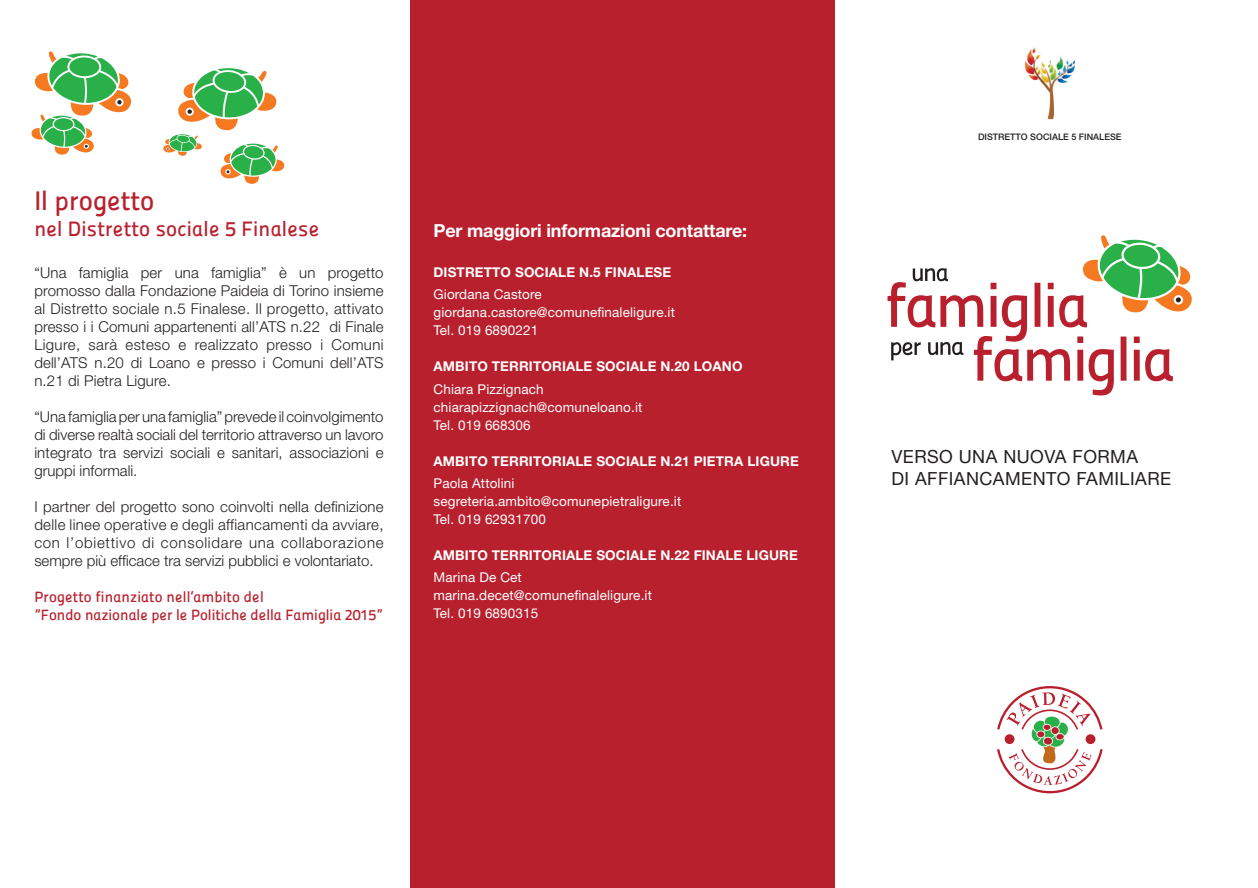
<style>
.page{position:relative;width:1258px;height:888px;background:#fff}
.page>*{position:absolute;margin:0;border:0;box-sizing:border-box;transform-origin:0 0}
.t1{font:27px "Panefresco 600 wt";color:#b9202e}
.t2{font:21px "Panefresco 600 wt";letter-spacing:.01em;color:#b9202e}
.t3{font:18px/22.4px "Helvetica Neue";letter-spacing:.025em;color:#231f20}
.t4{font:700 18px "Helvetica Neue";letter-spacing:-.01em;color:#fff}
.t5{font:300 15px/18px "Helvetica Neue";letter-spacing:.01em;color:#231f20;text-align:justify}
.t6{font:15px/18px "Panefresco 600 wt";color:#b9202e}
.t7{font:13.5px/18px "Helvetica Neue";letter-spacing:.01em;color:#fff}
.t8{font:700 13.5px "Helvetica Neue";letter-spacing:.01em;color:#fff}
.t9{font:500 9px "Helvetica Neue";color:#231f20}
</style>
<div class="page">
<div style="left:411px;top:0;width:424px;height:888px;background:#b9202e"></div>
<svg style="left:997px;top:686px;width:105px;height:107px"></svg>
<svg style="left:887px;top:235px;width:305px;height:160px"></svg>
<img style="left:1024px;top:47px;width:51px;height:73px">
<svg style="left:31px;top:51px;width:100px;height:104px"></svg>
<svg style="left:163px;top:68px;width:121px;height:116px"></svg>
<h1 class="t1" style="left:34px;top:180px;width:122px">Il progetto</h1>
<h2 class="t2" style="left:34px;top:212px;width:287px">nel Distretto sociale 5 Finalese</h2>
<p class="t5" style="left:34px;top:264px;width:351px">“Una famiglia per una famiglia” è un progetto promosso dalla Fondazione Paideia di Torino insieme al Distretto sociale n.5 Finalese. Il progetto, attivato presso i i Comuni appartenenti all’ATS n.22 di Finale Ligure, sarà esteso e realizzato presso i Comuni dell’ATS n.20 di Loano e presso i Comuni dell’ATS n.21 di Pietra Ligure.</p>
<p class="t5" style="left:34px;top:408px;width:351px">“Una famiglia per una famiglia” prevede il coinvolgimento di diverse realtà sociali del territorio attraverso un lavoro integrato tra servizi sociali e sanitari, associazioni e gruppi informali.</p>
<p class="t5" style="left:34px;top:498px;width:351px">I partner del progetto sono coinvolti nella definizione delle linee operative e degli affiancamenti da avviare, con l’obiettivo di consolidare una collaborazione sempre più efficace tra servizi pubblici e volontariato.</p>
<p class="t6" style="left:34px;top:587px;width:350px">Progetto finanziato nell’ambito del<br>“Fondo nazionale per le Politiche della Famiglia 2015”</p>
<p class="t4" style="left:433px;top:219px;width:315px">Per maggiori informazioni contattare:</p>
<p class="t8" style="left:433px;top:264px;width:239px">DISTRETTO SOCIALE N.5 FINALESE</p>
<p class="t7" style="left:433px;top:285px;width:243px">Giordana Castore giordana.castore@comunefinaleligure.it<br>Tel. 019 6890221</p>
<p class="t8" style="left:433px;top:358px;width:310px">AMBITO TERRITORIALE SOCIALE N.20 LOANO</p>
<p class="t7" style="left:433px;top:380px;width:210px">Chiara Pizzignach chiarapizzignach@comuneloano.it<br>Tel. 019 668306</p>
<p class="t8" style="left:433px;top:452px;width:367px">AMBITO TERRITORIALE SOCIALE N.21 PIETRA LIGURE</p>
<p class="t7" style="left:433px;top:474px;width:249px">Paola Attolini segreteria.ambito@comunepietraligure.it<br>Tel. 019 62931700</p>
<p class="t8" style="left:433px;top:547px;width:366px">AMBITO TERRITORIALE SOCIALE N.22 FINALE LIGURE</p>
<p class="t7" style="left:433px;top:568px;width:220px">Marina De Cet marina.decet@comunefinaleligure.it<br>Tel. 019 6890315</p>
<p class="t9" style="left:978px;top:131px;width:145px">DISTRETTO SOCIALE 5 FINALESE</p>
<p class="t3" style="left:891px;top:446px;width:281px">VERSO UNA NUOVA FORMA<br>DI AFFIANCAMENTO FAMILIARE</p>
</div>
